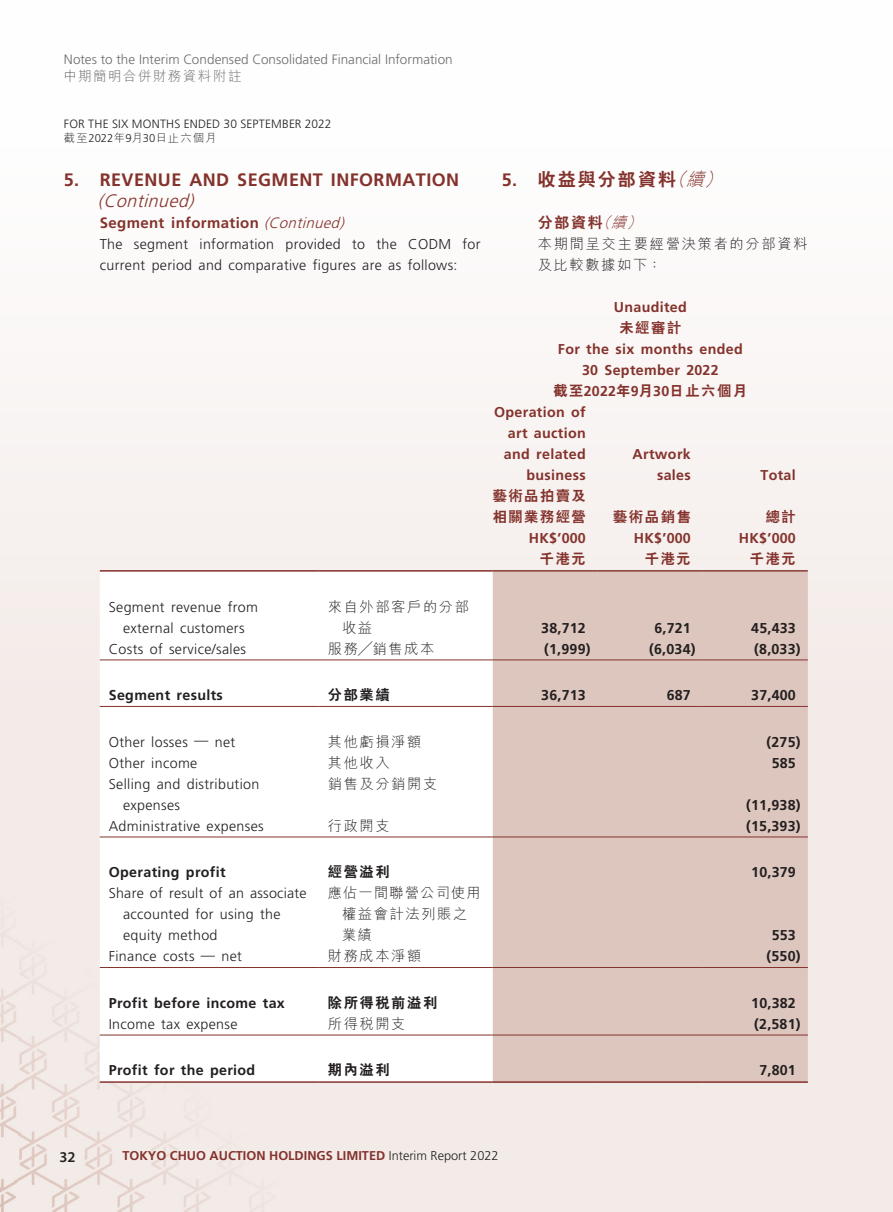
<style>
.page{position:relative;width:893px;height:1212px;background:#fff}
.page>*{position:absolute;margin:0;border:0;box-sizing:border-box;transform-origin:0 0}
._03_H1{font:700 18px/21px "Frutiger LT Std";letter-spacing:.025em;color:#84322c}
._03_H1-2{font:800 18px "C Hei 2 HK";letter-spacing:.115em;color:#84322c}
._04___H2{font:700 15px "Frutiger LT Std";letter-spacing:.025em;color:#84322c}
._04___H2-2{font:800 15px "C Hei 2 HK";color:#84322c}
.t1{font:600 15px "Myriad Pro";color:#231f20}
._15_Table_Stub{font:300 14.25px/21px "Frutiger LT Std";letter-spacing:.025em;color:#231f20}
._01_Body_Text{font:700 14.25px/21px "Frutiger LT Std";letter-spacing:.025em;color:#84322c;text-align:right}
._01_Body_Text-2{font:700 14.25px "Frutiger LT Std";letter-spacing:.015em;color:#231f20}
._01_Body_Text-3{font:300 14.25px/21px "Frutiger LT Std";letter-spacing:.025em;color:#231f20}
._15_Table_Stub-2{font:700 14.25px "Frutiger LT Std";letter-spacing:.025em;color:#231f20}
._15_Table_Stub-3{font:300 14.25px/21px "M Hei HK";letter-spacing:.115em;color:#231f20}
._01_Body_Text-4{font:800 14.25px/21px "C Hei 2 HK";letter-spacing:.115em;color:#84322c}
._01_Body_Text-5{font:300 14.25px/21px "M Hei HK";letter-spacing:.12em;color:#231f20}
._15_Table_Stub-4{font:300 14.25px/21px "M Hei HK";letter-spacing:.08em;color:#231f20}
._15_Table_Stub-5{font:800 14.25px "C Hei 2 HK";letter-spacing:.115em;color:#231f20}
.t2{font:300 13.5px "Frutiger LT Std";color:#6c6d70}
.t3{font:300 13.5px "M Hei HK";letter-spacing:.11em;color:#6c6d70}
.t4{font:700 12.75px "Frutiger LT Std";color:#84322c}
.t5{font:300 12px "Frutiger LT Std";letter-spacing:.015em;color:#231f20}
.t6{font:300 11.25px "M Hei HK";letter-spacing:.11em;color:#231f20}
.s1{font-family:"Frutiger LT Std"}
.s2{font-weight:300;font-style:italic}
.s3{font-family:"Frutiger LT Std";font-weight:700}
.s4{font-family:"M Hei HK";font-weight:300;font-style:italic}
.s5{font-weight:300;color:#231f20}
</style>
<div class="page">
<img style="left:0;top:373px;width:893px;height:839px">
<svg style="left:100px;top:572px;width:393px;height:509px"></svg>
<div style="left:493px;top:572px;width:315px;height:509px;background:#ddc6be"></div>
<hr style="left:100px;top:570px;width:219px;height:2px;background:#84322c">
<hr style="left:319px;top:570px;width:174px;height:2px;background:#84322c">
<hr style="left:493px;top:570px;width:105px;height:2px;background:#84322c">
<hr style="left:598px;top:570px;width:105px;height:2px;background:#84322c">
<hr style="left:703px;top:570px;width:105px;height:2px;background:#84322c">
<hr style="left:100px;top:660px;width:219px;height:1px;background:#84322c">
<hr style="left:319px;top:660px;width:174px;height:1px;background:#84322c">
<hr style="left:493px;top:660px;width:105px;height:1px;background:#84322c">
<hr style="left:598px;top:660px;width:105px;height:1px;background:#84322c">
<hr style="left:703px;top:660px;width:105px;height:1px;background:#84322c">
<hr style="left:100px;top:706px;width:219px;height:1px;background:#84322c">
<hr style="left:319px;top:706px;width:174px;height:1px;background:#84322c">
<hr style="left:493px;top:706px;width:105px;height:1px;background:#84322c">
<hr style="left:598px;top:706px;width:105px;height:1px;background:#84322c">
<hr style="left:703px;top:706px;width:105px;height:1px;background:#84322c">
<hr style="left:100px;top:837px;width:219px;height:1px;background:#84322c">
<hr style="left:319px;top:837px;width:174px;height:1px;background:#84322c">
<hr style="left:493px;top:837px;width:105px;height:1px;background:#84322c">
<hr style="left:598px;top:837px;width:105px;height:1px;background:#84322c">
<hr style="left:703px;top:837px;width:105px;height:1px;background:#84322c">
<hr style="left:100px;top:967px;width:219px;height:1px;background:#84322c">
<hr style="left:319px;top:967px;width:174px;height:1px;background:#84322c">
<hr style="left:493px;top:967px;width:105px;height:1px;background:#84322c">
<hr style="left:598px;top:967px;width:105px;height:1px;background:#84322c">
<hr style="left:703px;top:967px;width:105px;height:1px;background:#84322c">
<hr style="left:100px;top:1035px;width:219px;height:1px;background:#84322c">
<hr style="left:319px;top:1035px;width:174px;height:1px;background:#84322c">
<hr style="left:493px;top:1035px;width:105px;height:1px;background:#84322c">
<hr style="left:598px;top:1035px;width:105px;height:1px;background:#84322c">
<hr style="left:703px;top:1035px;width:105px;height:1px;background:#84322c">
<hr style="left:100px;top:1081px;width:219px;height:2px;background:#84322c">
<hr style="left:319px;top:1081px;width:174px;height:2px;background:#84322c">
<hr style="left:493px;top:1081px;width:105px;height:2px;background:#84322c">
<hr style="left:598px;top:1081px;width:105px;height:2px;background:#84322c">
<hr style="left:703px;top:1081px;width:105px;height:2px;background:#84322c">
<p class="t2" style="left:64px;top:52px;width:390px">Notes to the Interim Condensed Consolidated Financial Information</p>
<p class="t3" style="left:64px;top:66px;width:179px">中期簡明合併財務資料附註</p>
<p class="t5" style="left:64px;top:117px;width:269px">FOR THE SIX MONTHS ENDED 30 SEPTEMBER 2022</p>
<p class="t6" style="left:64px;top:130px;width:154px">截至<span class="s1">2022</span>年<span class="s1">9</span>月<span class="s1">30</span>日止六個月</p>
<p class="_03_H1" style="left:98px;top:169px;width:363px;text-indent:-34px">5. REVENUE AND SEGMENT INFORMATION <span class="s2">(Continued)</span></p>
<p class="_04___H2" style="left:100px;top:214px;width:250px">Segment information <span class="s2">(Continued)</span></p>
<p class="_01_Body_Text-3" style="left:100px;top:234px;width:382px">The segment information provided to the CODM for current period and comparative figures are as follows:</p>
<p class="_03_H1-2" style="left:502px;top:167px;width:228px"><span class="s3">5.</span> 收益與分部資料<span class="s4">（續）</span></p>
<p class="_04___H2-2" style="left:538px;top:213px;width:110px">分部資料<span class="s4">（續）</span></p>
<p class="_01_Body_Text-5" style="left:538px;top:233px;width:272px">本期間呈交主要經營決策者的分部資料及比較數據如下：</p>
<p class="_01_Body_Text" style="left:614px;top:297px;width:75px">Unaudited</p>
<p class="_01_Body_Text-4" style="left:619px;top:318px;width:63px">未經審計</p>
<p class="_01_Body_Text" style="left:558px;top:339px;width:186px">For the six months ended</p>
<p class="_01_Body_Text" style="left:582px;top:360px;width:138px">30 September 2022</p>
<p class="_01_Body_Text-4" style="left:553px;top:381px;width:195px">截至<span class="s3">2022</span>年<span class="s3">9</span>月<span class="s3">30</span>日止六個月</p>
<p class="_01_Body_Text" style="left:494px;top:402px;width:93px">Operation of art auction and related business</p>
<p class="_01_Body_Text" style="left:633px;top:444px;width:60px">Artwork sales</p>
<p class="_01_Body_Text" style="left:760px;top:465px;width:37px">Total</p>
<p class="_01_Body_Text-4" style="left:493px;top:486px;width:94px">藝術品拍賣及相關業務經營</p>
<p class="_01_Body_Text-4" style="left:613px;top:507px;width:79px">藝術品銷售</p>
<p class="_01_Body_Text-4" style="left:766px;top:507px;width:32px">總計</p>
<p class="_01_Body_Text" style="left:529px;top:528px;width:59px">HK$’000</p>
<p class="_01_Body_Text" style="left:634px;top:528px;width:59px">HK$’000</p>
<p class="_01_Body_Text" style="left:739px;top:528px;width:59px">HK$’000</p>
<p class="_01_Body_Text-4" style="left:540px;top:549px;width:47px">千港元</p>
<p class="_01_Body_Text-4" style="left:645px;top:549px;width:47px">千港元</p>
<p class="_01_Body_Text-4" style="left:750px;top:549px;width:47px">千港元</p>
<p class="_15_Table_Stub" style="left:109px;top:597px;width:151px;text-align:center">Segment revenue from external customers</p>
<p class="_15_Table_Stub-3" style="left:342px;top:595px;width:128px;text-indent:-14px">來自外部客戶的分部收益</p>
<p class="_01_Body_Text-2" style="left:541px;top:619px;width:46px">38,712</p>
<p class="_01_Body_Text-2" style="left:654px;top:619px;width:38px">6,721</p>
<p class="_01_Body_Text-2" style="left:751px;top:619px;width:46px">45,433</p>
<p class="_15_Table_Stub" style="left:109px;top:639px;width:139px">Costs of service/sales</p>
<p class="_15_Table_Stub-3" style="left:328px;top:637px;width:108px">服務╱銷售成本</p>
<p class="_01_Body_Text-2" style="left:544px;top:640px;width:48px">(1,999)</p>
<p class="_01_Body_Text-2" style="left:649px;top:640px;width:48px">(6,034)</p>
<p class="_01_Body_Text-2" style="left:754px;top:640px;width:48px">(8,033)</p>
<p class="_15_Table_Stub-2" style="left:109px;top:687px;width:116px">Segment results</p>
<p class="_15_Table_Stub-5" style="left:328px;top:685px;width:63px">分部業績</p>
<p class="_01_Body_Text-2" style="left:541px;top:687px;width:46px">36,713</p>
<p class="_01_Body_Text-2" style="left:667px;top:687px;width:26px">687</p>
<p class="_01_Body_Text-2" style="left:751px;top:687px;width:46px">37,400</p>
<p class="_15_Table_Stub" style="left:109px;top:732px;width:128px">Other losses — net</p>
<p class="_15_Table_Stub-3" style="left:328px;top:730px;width:95px">其他虧損淨額</p>
<p class="_01_Body_Text-2" style="left:766px;top:733px;width:36px">(275)</p>
<p class="_15_Table_Stub" style="left:109px;top:753px;width:90px">Other income</p>
<p class="_15_Table_Stub-3" style="left:328px;top:751px;width:63px">其他收入</p>
<p class="_01_Body_Text-2" style="left:772px;top:754px;width:26px">585</p>
<p class="_15_Table_Stub" style="left:123px;top:774px;width:138px;text-indent:-14px">Selling and distribution expenses</p>
<p class="_15_Table_Stub-3" style="left:328px;top:772px;width:111px">銷售及分銷開支</p>
<p class="_01_Body_Text-2" style="left:746px;top:796px;width:56px">(11,938)</p>
<p class="_15_Table_Stub" style="left:109px;top:816px;width:156px">Administrative expenses</p>
<p class="_15_Table_Stub-3" style="left:328px;top:814px;width:63px">行政開支</p>
<p class="_01_Body_Text-2" style="left:746px;top:817px;width:56px">(15,393)</p>
<p class="_15_Table_Stub-2" style="left:109px;top:864px;width:118px">Operating profit</p>
<p class="_15_Table_Stub-5" style="left:328px;top:862px;width:63px">經營溢利</p>
<p class="_01_Body_Text-2" style="left:751px;top:864px;width:46px">10,379</p>
<p class="_15_Table_Stub" style="left:123px;top:883px;width:185px;text-indent:-14px">Share of result of an associate accounted for using the equity method</p>
<p class="_15_Table_Stub-4" style="left:342px;top:882px;width:140px;text-indent:-14px">應佔一間聯營公司使用權益會計法列賬之業績</p>
<p class="_01_Body_Text-2" style="left:772px;top:927px;width:26px">553</p>
<p class="_15_Table_Stub" style="left:109px;top:946px;width:135px">Finance costs — net</p>
<p class="_15_Table_Stub-3" style="left:328px;top:945px;width:95px">財務成本淨額</p>
<p class="_01_Body_Text-2" style="left:766px;top:948px;width:36px">(550)</p>
<p class="_15_Table_Stub-2" style="left:109px;top:994px;width:178px">Profit before income tax</p>
<p class="_15_Table_Stub-5" style="left:328px;top:993px;width:111px">除所得稅前溢利</p>
<p class="_01_Body_Text-2" style="left:751px;top:994px;width:46px">10,382</p>
<p class="_15_Table_Stub" style="left:109px;top:1014px;width:130px">Income tax expense</p>
<p class="_15_Table_Stub-3" style="left:328px;top:1013px;width:79px">所得稅開支</p>
<p class="_01_Body_Text-2" style="left:754px;top:1015px;width:48px">(2,581)</p>
<p class="_15_Table_Stub-2" style="left:109px;top:1062px;width:148px">Profit for the period</p>
<p class="_15_Table_Stub-5" style="left:328px;top:1060px;width:63px">期內溢利</p>
<p class="_01_Body_Text-2" style="left:759px;top:1062px;width:38px">7,801</p>
<p class="t1" style="left:60px;top:1148px;width:18px">32</p>
<p class="t4" style="left:122px;top:1148px;width:378px">TOKYO CHUO AUCTION HOLDINGS LIMITED <span class="s5">Interim Report 2022</span></p>
</div>
